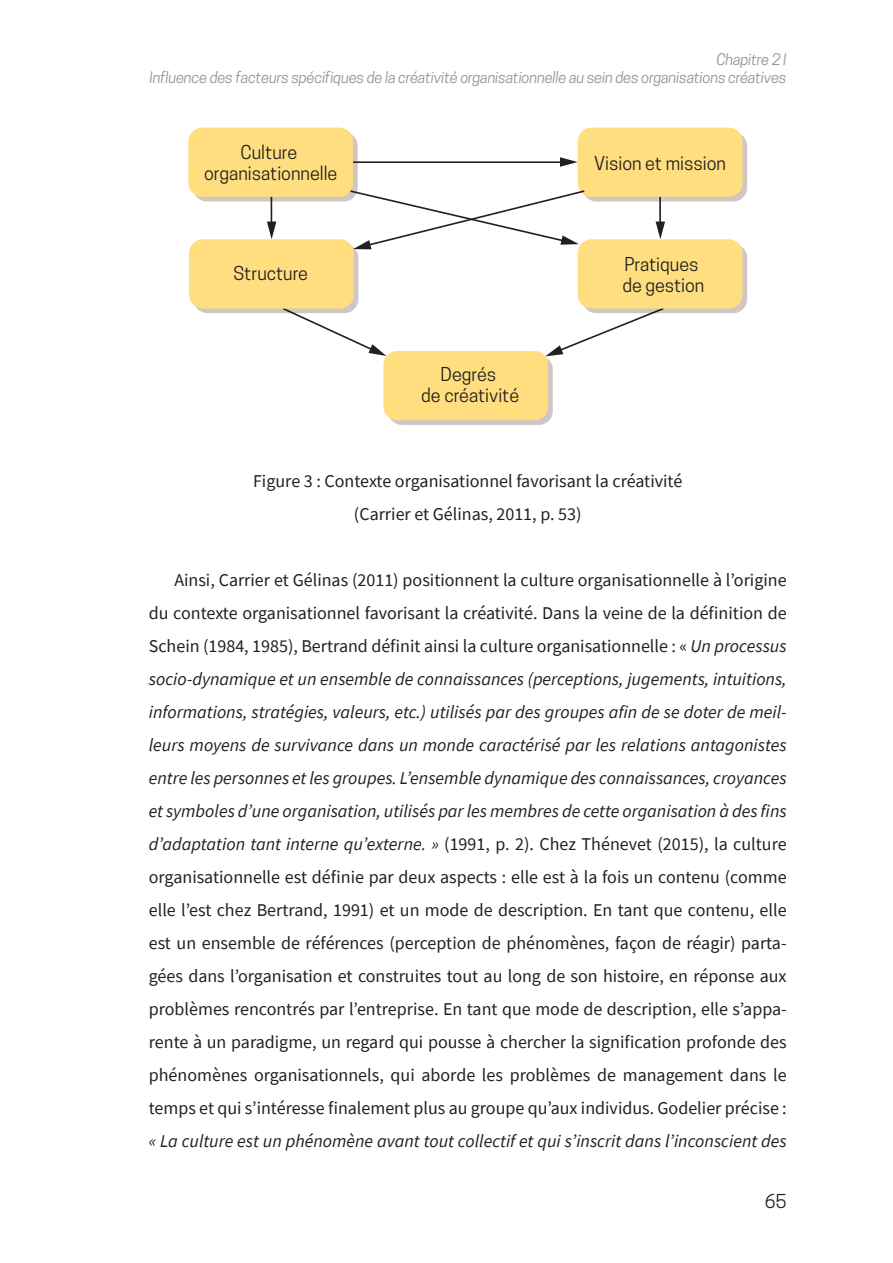
<style>
.page{position:relative;width:893px;height:1263px;background:#fff}
.page>*{position:absolute;margin:0;border:0;box-sizing:border-box;transform-origin:0 0}
.Texte{font:18px/33px "Source Sans Pro";color:#231f20;text-align:justify}
.t1{font:18px/21.6px "Cooper Hewitt";color:#231f20;text-align:center}
.Heading_7{font:18px/33px "Source Sans Pro";color:#231f20;text-align:center}
.t2{font:italic 15px/18px "Cooper Hewitt";letter-spacing:-.02em;color:#939598;text-align:right}
.s1{font-style:italic}
</style>
<div class="page">
<div style="left:193px;top:132px;width:165px;height:69px;background:#cfc7c4;border-radius:14px"></div>
<div style="left:188px;top:128px;width:165px;height:69px;background:#ffde7f;border-radius:14px"></div>
<svg style="left:582px;top:132px;width:165px;height:69px"></svg>
<div style="left:578px;top:128px;width:164px;height:69px;background:#ffde7f;border-radius:14px"></div>
<svg style="left:388px;top:356px;width:165px;height:69px"></svg>
<div style="left:383px;top:351px;width:165px;height:69px;background:#ffde7f;border-radius:14px"></div>
<hr style="left:353px;top:161px;width:210px;height:2px;background:#231f20">
<svg style="left:560px;top:157px;width:18px;height:10px"></svg>
<svg style="left:267px;top:197px;width:9px;height:42px"></svg>
<hr style="left:659px;top:197px;width:2px;height:28px;background:#231f20">
<svg style="left:656px;top:222px;width:9px;height:17px"></svg>
<svg style="left:348px;top:189px;width:238px;height:60px"></svg>
<svg style="left:281px;top:306px;width:106px;height:50px"></svg>
<svg style="left:546px;top:308px;width:119px;height:48px"></svg>
<div style="left:194px;top:244px;width:164px;height:69px;background:#cfc7c4;border-radius:14px"></div>
<div style="left:189px;top:239px;width:165px;height:70px;background:#ffde7f;border-radius:14px"></div>
<svg style="left:582px;top:244px;width:165px;height:69px"></svg>
<div style="left:578px;top:239px;width:164px;height:70px;background:#ffde7f;border-radius:14px"></div>
<p class="t2" style="left:150px;top:50px;width:639px">Chapitre 2 I<br>Influence des facteurs spécifiques de la créativité organisationnelle au sein des organisations créatives</p>
<p class="t1" style="left:204px;top:141px;width:135px">Culture organisationnelle</p>
<p class="t1" style="left:594px;top:152px;width:133px">Vision et mission</p>
<p class="t1" style="left:233px;top:262px;width:76px">Structure</p>
<p class="t1" style="left:622px;top:253px;width:84px;text-align:left">Pratiques de gestion</p>
<p class="t1" style="left:421px;top:363px;width:100px">Degrés<br>de créativité</p>
<p class="Heading_7" style="left:253px;top:465px;width:431px">Figure 3 : Contexte organisationnel favorisant la créativité (Carrier et Gélinas, 2011, p. 53)</p>
<p class="Texte" style="left:149px;top:564px;width:639px;text-indent:26px">Ainsi, Carrier et Gélinas (2011) positionnent la culture organisationnelle à l’origine du contexte organisationnel favorisant la créativité. Dans la veine de la définition de Schein (1984, 1985), Bertrand définit ainsi la culture organisationnelle : « <span class="s1">Un processus socio-dynamique et un ensemble de connaissances (perceptions, jugements, intuitions, informations, stratégies, valeurs, etc.) utilisés par des groupes afin de se doter de meil&shy;leurs moyens de survivance dans un monde caractérisé par les relations antagonistes entre les personnes et les groupes. L’ensemble dynamique des connaissances, croyances et symboles d’une organisation, utilisés par les membres de cette organisation à des fins d’adaptation tant interne qu’externe. »</span> (1991, p. 2). Chez Thénevet (2015), la culture organisationnelle est définie par deux aspects : elle est à la fois un contenu (comme elle l’est chez Bertrand, 1991) et un mode de description. En tant que contenu, elle est un ensemble de références (perception de phénomènes, façon de réagir) parta&shy;gées dans l’organisation et construites tout au long de son histoire, en réponse aux problèmes rencontrés par l’entreprise. En tant que mode de description, elle s’appa&shy;rente à un paradigme, un regard qui pousse à chercher la signification profonde des phénomènes organisationnels, qui aborde les problèmes de management dans le temps et qui s’intéresse finalement plus au groupe qu’aux individus. Godelier précise : <span class="s1">« La culture est un phénomène avant tout collectif et qui s’inscrit dans l’inconscient des</span></p>
<p class="t1" style="left:765px;top:1191px;width:23px">65</p>
</div>
